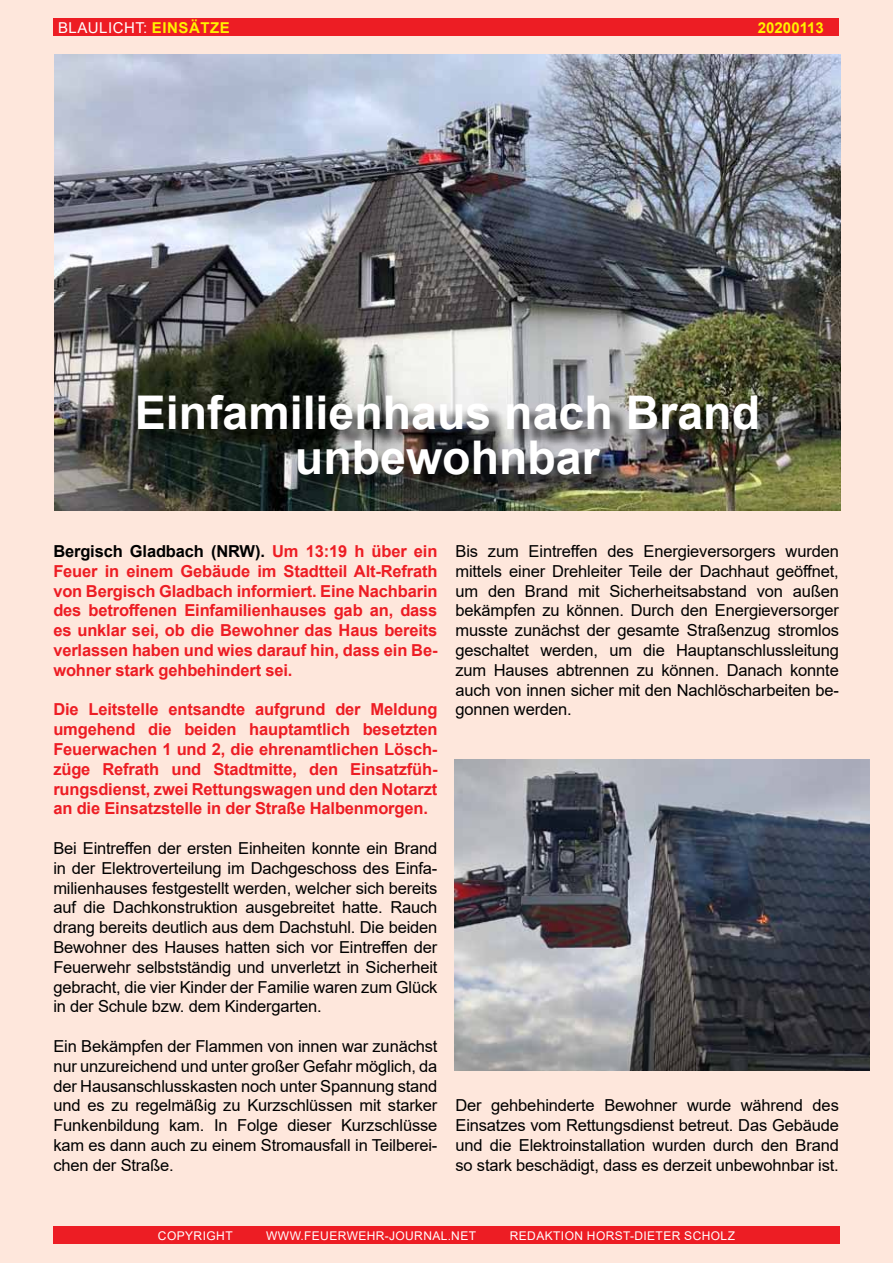
<style>
.page{position:relative;width:893px;height:1263px;background:#fee7dc}
.page>*{position:absolute;margin:0;border:0;box-sizing:border-box;transform-origin:0 0}
.t1{font:700 46.5px/45px "Arial";color:#fff;text-align:center}
.t2{font:16.5px/19.8px "Arial";letter-spacing:-.01em;color:#000;text-align:justify}
.t3{font:700 16.5px/19.8px "Arial";letter-spacing:-.01em;color:#ed1d24;text-align:justify}
.t4{font:15px "Arial";letter-spacing:.035em;color:#fff}
.t5{font:700 15px "Arial";color:#fff200}
.t6{font:12px "Arial";letter-spacing:.035em;color:#fff}
.s1{font-weight:700;color:#fff200}
.s2{color:#000}
</style>
<div class="page">
<div style="left:53px;top:1226px;width:787px;height:18px;background:#ed1d24"></div>
<div style="left:54px;top:18px;width:785px;height:18px;background:#ed1d24"></div>
<img style="left:54px;top:54px;width:786px;height:456px">
<div style="left:140px;top:398px;width:635px;height:96px;background:#000;opacity:.75"></div>
<img style="left:455px;top:759px;width:415px;height:311px">
<p class="t4" style="left:58px;top:17px;width:171px">Blaulicht: <span class="s1">Einsätze</span></p>
<p class="t5" style="left:758px;top:17px;width:67px">20200113</p>
<h1 class="t1" style="left:135px;top:391px;width:627px">Einfamilienhaus nach Brand unbewohnbar</h1>
<p class="t3" style="left:53px;top:541px;width:386px"><span class="s2">Bergisch Gladbach (NRW).</span> Um 13:19 h über ein Feuer in einem Gebäude im Stadtteil Alt-Refrath von Bergisch Gladbach informiert. Eine Nachbarin des betroffenen Einfamilienhauses gab an, dass es unklar sei, ob die Bewohner das Haus bereits verlassen haben und wies darauf hin, dass ein Be&shy;wohner stark gehbehindert sei.</p>
<p class="t3" style="left:53px;top:700px;width:386px">Die Leitstelle entsandte aufgrund der Meldung umgehend die beiden hauptamtlich besetzten Feuerwachen 1 und 2, die ehrenamtlichen Lösch&shy;züge Refrath und Stadtmitte, den Einsatzfüh&shy;rungsdienst, zwei Rettungswagen und den Notarzt an die Einsatzstelle in der Straße Halbenmorgen.</p>
<p class="t2" style="left:53px;top:838px;width:386px">Bei Eintreffen der ersten Einheiten konnte ein Brand in der Elektroverteilung im Dachgeschoss des Einfa&shy;milienhauses festgestellt werden, welcher sich bereits auf die Dachkonstruktion ausgebreitet hatte. Rauch drang bereits deutlich aus dem Dachstuhl. Die beiden Bewohner des Hauses hatten sich vor Eintreffen der Feuerwehr selbstständig und unverletzt in Sicherheit gebracht, die vier Kinder der Familie waren zum Glück in der Schule bzw. dem Kindergarten.</p>
<p class="t2" style="left:53px;top:1036px;width:386px">Ein Bekämpfen der Flammen von innen war zunächst nur unzureichend und unter großer Gefahr möglich, da der Hausanschlusskasten noch unter Spannung stand und es zu regelmäßig zu Kurzschlüssen mit starker Funkenbildung kam. In Folge dieser Kurzschlüsse kam es dann auch zu einem Stromausfall in Teilberei&shy;chen der Straße.</p>
<p class="t2" style="left:455px;top:541px;width:385px">Bis zum Eintreffen des Energieversorgers wurden mittels einer Drehleiter Teile der Dachhaut geöffnet, um den Brand mit Sicherheitsabstand von außen bekämpfen zu können. Durch den Energieversorger musste zunächst der gesamte Straßenzug stromlos geschaltet werden, um die Hauptanschlussleitung zum Hauses abtrennen zu können. Danach konnte auch von innen sicher mit den Nachlöscharbeiten be&shy;gonnen werden.</p>
<p class="t2" style="left:455px;top:1096px;width:385px">Der gehbehinderte Bewohner wurde während des Einsatzes vom Rettungsdienst betreut. Das Gebäude und die Elektroinstallation wurden durch den Brand so stark beschädigt, dass es derzeit unbewohnbar ist.</p>
<p class="t6" style="left:158px;top:1227px;width:76px">Copyright</p>
<p class="t6" style="left:266px;top:1227px;width:211px">www.feuerwehr-journal.net</p>
<p class="t6" style="left:510px;top:1227px;width:227px">Redaktion Horst-Dieter Scholz</p>
</div>
